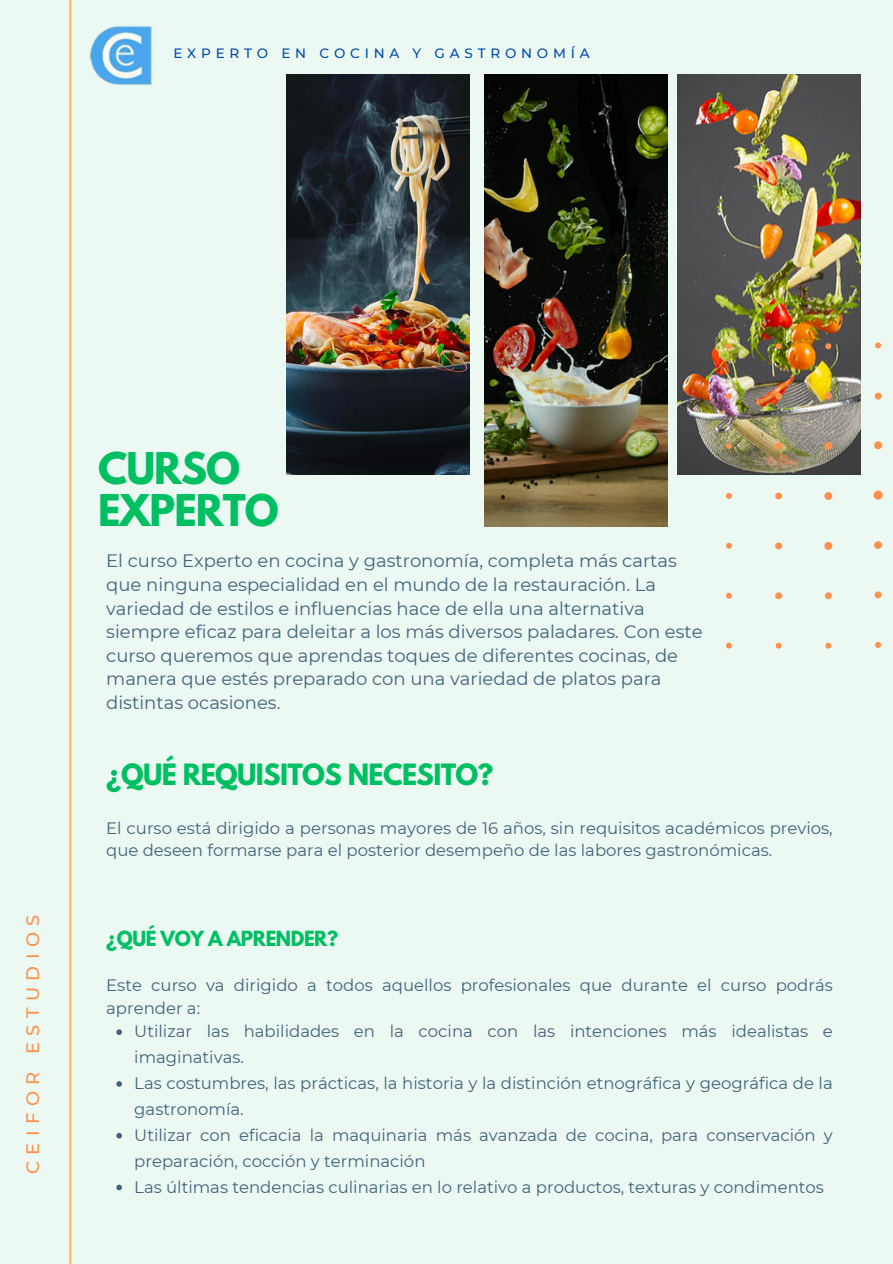
<style>
.page{position:relative;width:893px;height:1264px;background:#fff}
.page>*{position:absolute;margin:0;border:0;box-sizing:border-box;transform-origin:0 0}
.t1{font:700 38.7px/41.7px "League Spartan";letter-spacing:-.025em;color:#00bf63}
.t2{font:700 25.95px "League Spartan";letter-spacing:-.025em;color:#00bf63}
.t3{font:700 18.45px "League Spartan";letter-spacing:-.025em;color:#00bf63}
.t4{font:18px/23.7px "Montserrat";color:#42637b}
.t5{font:500 18px "Montserrat";letter-spacing:.355em;color:#ff914d}
.t6{font:16.5px/25.8px "Montserrat";color:#42637b}
.t7{font:500 13.5px "Montserrat";letter-spacing:.355em;color:#004aad}
</style>
<div class="page">
<div style="left:0;top:0;width:892px;height:1263px;background:#ebf9f2"></div>
<img style="left:287px;top:74px;width:182px;height:400px">
<img style="left:677px;top:74px;width:183px;height:400px">
<img style="left:484px;top:74px;width:183px;height:453px">
<img style="left:726px;top:342px;width:157px;height:306px">
<hr style="left:69px;top:0;width:2px;height:1263px;background:#ffbd59">
<img style="left:89px;top:25px;width:63px;height:60px">
<svg style="left:116px;top:1029px;width:6px;height:5px"></svg>
<svg style="left:116px;top:1081px;width:6px;height:5px"></svg>
<svg style="left:116px;top:1133px;width:6px;height:5px"></svg>
<svg style="left:116px;top:1184px;width:6px;height:6px"></svg>
<p class="t7" style="left:173px;top:45px;width:417px">EXPERTO EN COCINA Y GASTRONOMÍA</p>
<p class="t5" style="left:22px;top:1174px;width:261px;rotate:-90deg">CEIFOR ESTUDIOS</p>
<h3 class="t1" style="left:98px;top:453px;width:182px">CURSO<br>EXPERTO</h3>
<p class="t4" style="left:106px;top:549px;width:598px">El curso Experto en cocina y gastronomía, completa más cartas que ninguna especialidad en el mundo de la restauración. La variedad de estilos e influencias hace de ella una alternativa siempre eficaz para deleitar a los más diversos paladares. Con este curso queremos que aprendas toques de diferentes cocinas, de manera que estés preparado con una variedad de platos para distintas ocasiones.</p>
<p class="t2" style="left:106px;top:761px;width:388px">¿QUÉ REQUISITOS NECESITO?</p>
<h4 class="t6" style="left:106px;top:816px;width:728px;line-height:22.5px">El curso está dirigido a personas mayores de 16 años, sin requisitos académicos previos, que deseen formarse para el posterior desempeño de las labores gastronómicas.</h4>
<p class="t3" style="left:106px;top:929px;width:233px">¿QUÉ VOY A APRENDER?</p>
<p class="t6" style="left:106px;top:973px;width:728px;line-height:22.5px">Este curso va dirigido a todos aquellos profesionales que durante el curso podrás aprender a:</p>
<h5 class="t6" style="left:134px;top:1018px;width:700px">Utilizar las habilidades en la cocina con las intenciones más idealistas e imaginativas.</h5>
<h5 class="t6" style="left:134px;top:1070px;width:700px">Las costumbres, las prácticas, la historia y la distinción etnográfica y geográfica de la gastronomía.</h5>
<p class="t6" style="left:134px;top:1121px;width:700px">Utilizar con eficacia la maquinaria más avanzada de cocina, para conservación y preparación, cocción y terminación</p>
<p class="t6" style="left:134px;top:1173px;width:691px">Las últimas tendencias culinarias en lo relativo a productos, texturas y condimentos</p>
</div>
